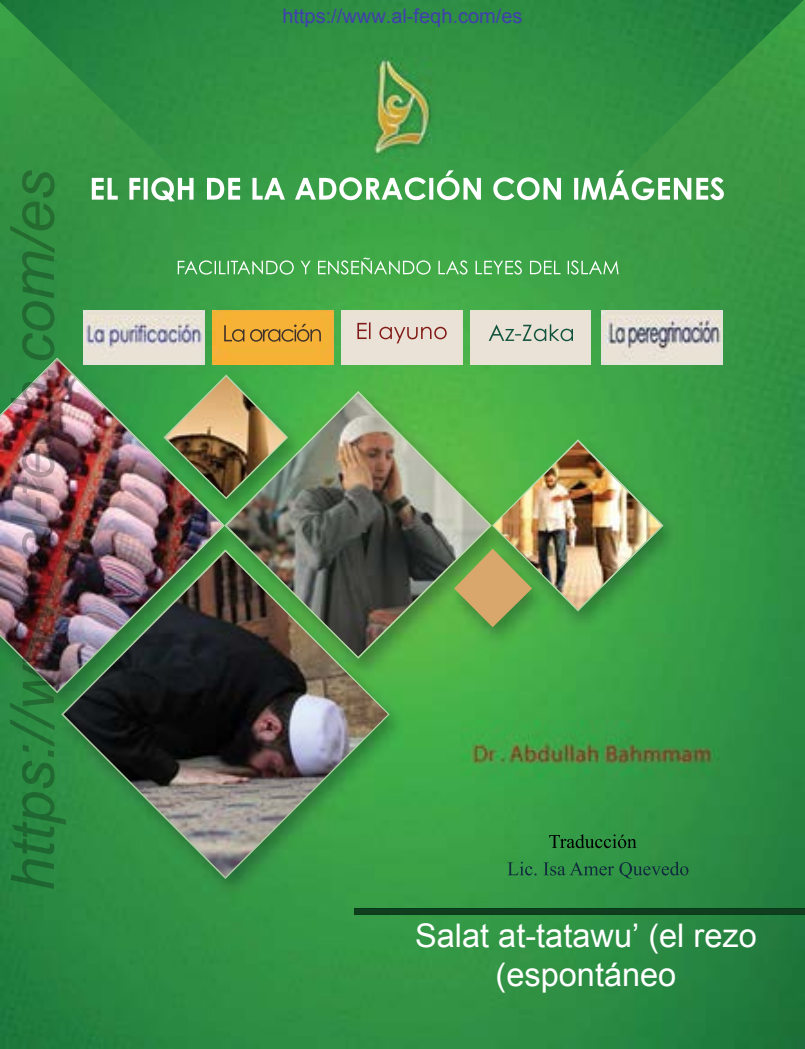
<style>
.page{position:relative;width:805px;height:1049px;background:#fff}
.page>*{position:absolute;margin:0;border:0;box-sizing:border-box;transform-origin:0 0}
.t1{font:italic 60px "Arial";color:rgb(0 0 0/.25)}
.t2{font:32.5px/39px "Arial";color:#fff;text-align:center}
.t3{font:20px "Arial";color:#4040ab}
</style>
<div class="page">
<img style="left:0;top:0;width:804px;height:1048px">
<img style="left:406px;top:0;width:398px;height:648px">
<img style="left:0;top:0;width:394px;height:391px">
<img style="left:0;top:360px;width:222px;height:331px">
<img style="left:163px;top:374px;width:125px;height:125px">
<img style="left:166px;top:376px;width:120px;height:121px;border-radius:50%">
<img style="left:61px;top:648px;width:328px;height:230px">
<img style="left:61px;top:549px;width:163px;height:99px">
<img style="left:64px;top:551px;width:324px;height:325px;border-radius:50%">
<img style="left:224px;top:391px;width:267px;height:267px">
<img style="left:224px;top:391px;width:170px;height:257px">
<img style="left:227px;top:393px;width:262px;height:263px;border-radius:50%">
<img style="left:491px;top:439px;width:172px;height:172px">
<img style="left:493px;top:441px;width:168px;height:168px;border-radius:50%">
<img style="left:454px;top:548px;width:78px;height:79px">
<div style="left:354px;top:908px;width:450px;height:6px;background:#0e3e1e"></div>
<img style="left:84px;top:310px;width:120px;height:54px">
<img style="left:601px;top:310px;width:120px;height:54px">
<img style="left:341px;top:310px;width:121px;height:54px">
<img style="left:470px;top:310px;width:120px;height:54px">
<img style="left:212px;top:310px;width:121px;height:54px">
<h1 class="t1" style="left:-6px;top:890px;width:722px;rotate:-90deg">https://www.al-feqh.com/es</h1>
<p class="t3" style="left:282px;top:3px;width:242px">https://www.al-feqh.com/es</p>
<p class="t2" style="left:415px;top:916px;width:343px">Salat at-tatawu’ (el rezo (espontáneo</p>
</div>
